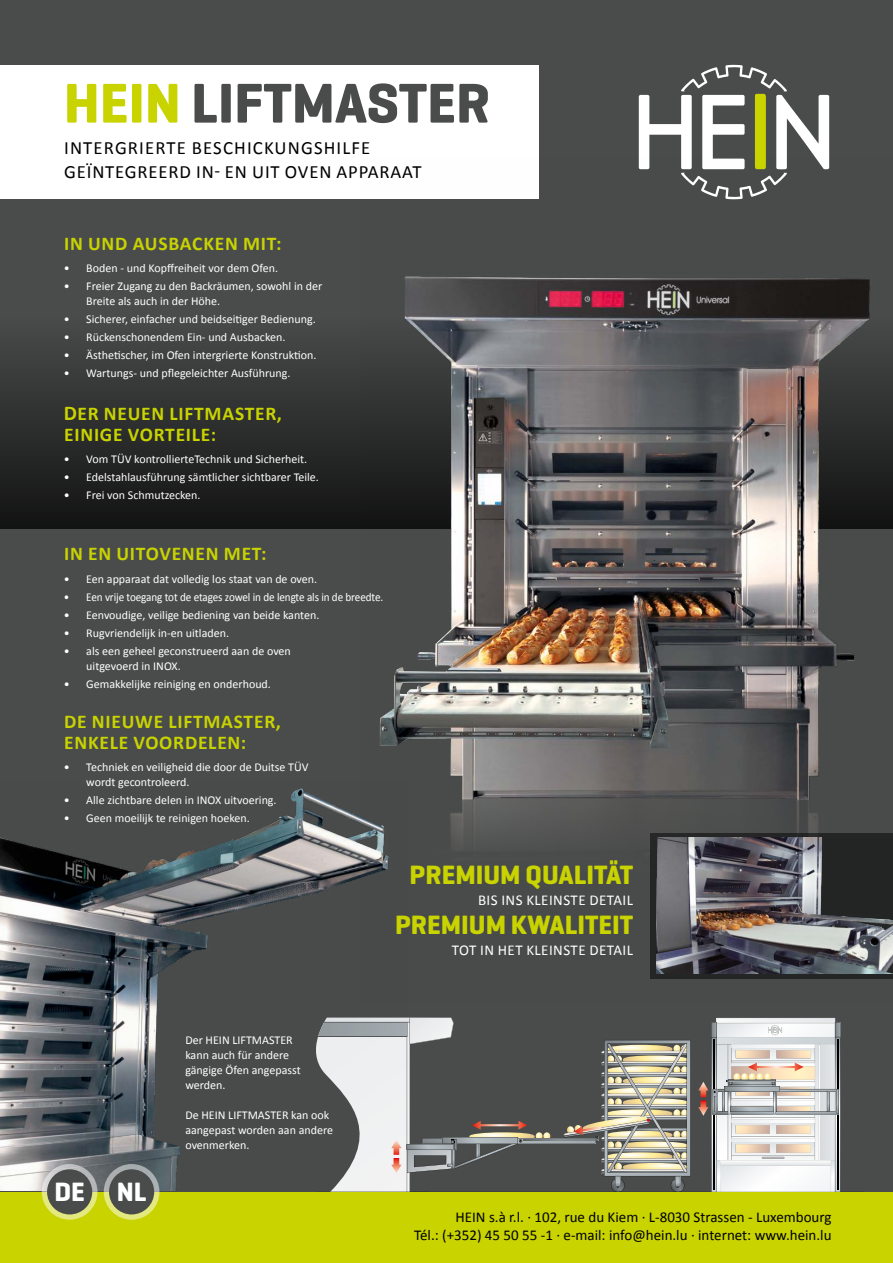
<style>
.page{position:relative;width:893px;height:1263px;background:#4a4c4b}
.page>*{position:absolute;margin:0;border:0;box-sizing:border-box;transform-origin:0 0}
.t1{font:700 57px "Geogrotesque";color:#4a4c4b}
.t2{font:700 27px "Geogrotesque";color:#c8d300}
.t3{font:700 27px "Geogrotesque";color:#fff}
.t4{font:700 19.5px/21px "Calibri";letter-spacing:.04em;color:#c8d300}
.t5{font:18.75px/24px "Calibri";letter-spacing:.05em;color:#000}
.t6{font:15px/18px "Calibri";color:#000;text-align:right}
.t7{font:15px "Calibri";letter-spacing:.03em;color:#fff}
.t8{font:12px/15px "Calibri";color:#fff}
.t9{font:12px "Calibri";color:#fff;scale:.93 1}
.s1{color:#c8d300}
.s2{font-size:21px}
</style>
<div class="page">
<svg style="left:330px;top:1017px;width:511px;height:175px"></svg>
<img style="left:768px;top:1025px;width:14px;height:8px">
<div style="left:0;top:275px;width:893px;height:254px;background:linear-gradient(to bottom,#515452,#141414)"></div>
<div style="left:0;top:65px;width:538px;height:134px;background:#fff"></div>
<div style="left:0;top:1192px;width:893px;height:71px;background:#c8d300"></div>
<img style="left:361px;top:158px;width:532px;height:821px">
<div style="left:651px;top:833px;width:242px;height:145px;background:#242525"></div>
<img style="left:656px;top:838px;width:237px;height:136px">
<svg style="left:639px;top:65px;width:190px;height:134px"></svg>
<img style="left:0;top:782px;width:406px;height:409px">
<svg style="left:42px;top:1164px;width:55px;height:56px"></svg>
<div style="left:47px;top:1169px;width:45px;height:45px;background:#4a4c4b;border-radius:50%"></div>
<svg style="left:104px;top:1164px;width:55px;height:56px"></svg>
<div style="left:109px;top:1169px;width:45px;height:45px;background:#4a4c4b;border-radius:50%"></div>
<h1 class="t1" style="left:64px;top:68px;width:428px"><span class="s1">HEIN</span> LIFTMASTER</h1>
<h3 class="t5" style="left:64px;top:136px;width:359px">INTERGRIERTE BESCHICKUNGSHILFE<br>GEÏNTEGREERD IN- EN UIT OVEN APPARAAT</h3>
<h3 class="t4" style="left:64px;top:233px;width:219px">IN UND AUSBACKEN MIT:</h3>
<p class="t8" style="left:64px;top:261px;width:216px">• Boden - und Kopffreiheit vor dem Ofen.</p>
<p class="t8" style="left:86px;top:279px;width:237px;text-indent:-22px">• Freier Zugang zu den Backräumen, sowohl in der<br>Breite als auch in der Höhe.</p>
<p class="t8" style="left:64px;top:312px;width:253px">• Sicherer, einfacher und beidseitiger Bedienung.</p>
<p class="t8" style="left:64px;top:330px;width:223px">• Rückenschonendem Ein- und Ausbacken.</p>
<p class="t8" style="left:64px;top:348px;width:254px">• Ästhetischer, im Ofen intergrierte Konstruktion.</p>
<p class="t8" style="left:64px;top:366px;width:228px">• Wartungs- und pflegeleichter Ausführung.</p>
<h3 class="t4" style="left:64px;top:403px;width:220px"><span class="s2">D</span>ER NEUEN LIFTMASTER,<br>EINIGE VORTEILE:</h3>
<p class="t8" style="left:64px;top:451px;width:245px">• Vom TÜV kontrollierteTechnik und Sicherheit.</p>
<p class="t8" style="left:64px;top:469px;width:257px">• Edelstahlausführung sämtlicher sichtbarer Teile.</p>
<p class="t8" style="left:64px;top:487px;width:138px">• Frei von Schmutzecken.</p>
<h3 class="t4" style="left:64px;top:543px;width:204px">IN EN UITOVENEN MET:</h3>
<p class="t8" style="left:64px;top:571px;width:255px">• Een apparaat dat volledig los staat van de oven.</p>
<p class="t9" style="left:64px;top:589px;width:345px">• Een vrije toegang tot de etages zowel in de lengte als in de breedte.</p>
<p class="t8" style="left:64px;top:607px;width:257px">• Eenvoudige, veilige bediening van beide kanten.</p>
<p class="t8" style="left:64px;top:625px;width:167px">• Rugvriendelijk in-en uitladen.</p>
<p class="t8" style="left:86px;top:643px;width:206px;text-indent:-22px">• als een geheel geconstrueerd aan de oven uitgevoerd in INOX.</p>
<p class="t8" style="left:64px;top:676px;width:209px">• Gemakkelijke reiniging en onderhoud.</p>
<h3 class="t4" style="left:64px;top:711px;width:218px">DE NIEUWE LIFTMASTER,<br>ENKELE VOORDELEN:</h3>
<p class="t8" style="left:86px;top:760px;width:224px;text-indent:-22px">• Techniek en veiligheid die door de Duitse TÜV wordt gecontroleerd.</p>
<p class="t8" style="left:64px;top:793px;width:214px">• Alle zichtbare delen in INOX uitvoering.</p>
<p class="t8" style="left:64px;top:811px;width:188px">• Geen moeilijk te reinigen hoeken.</p>
<h2 class="t2" style="left:410px;top:858px;width:225px">PREMIUM QUALITÄT</h2>
<p class="t7" style="left:478px;top:890px;width:156px">BIS INS KLEINSTE DETAIL</p>
<h2 class="t2" style="left:395px;top:908px;width:240px">PREMIUM KWALITEIT</h2>
<p class="t7" style="left:452px;top:941px;width:183px">TOT IN HET KLEINSTE DETAIL</p>
<h2 class="t3" style="left:54px;top:1175px;width:94px">DE NL</h2>
<p class="t8" style="left:185px;top:1032px;width:117px">Der HEIN LIFTMASTER kann auch für andere gängige Öfen angepasst werden.</p>
<p class="t8" style="left:185px;top:1107px;width:149px">De HEIN LIFTMASTER kan ook aangepast worden aan andere ovenmerken.</p>
<p class="t6" style="left:414px;top:1207px;width:419px">HEIN s.à r.l. · 102, rue du Kiem · L-8030 Strassen - Luxembourg<br>Tél.: (+352) 45 50 55 -1 · e-mail: info@hein.lu · internet: www.hein.lu</p>
</div>
